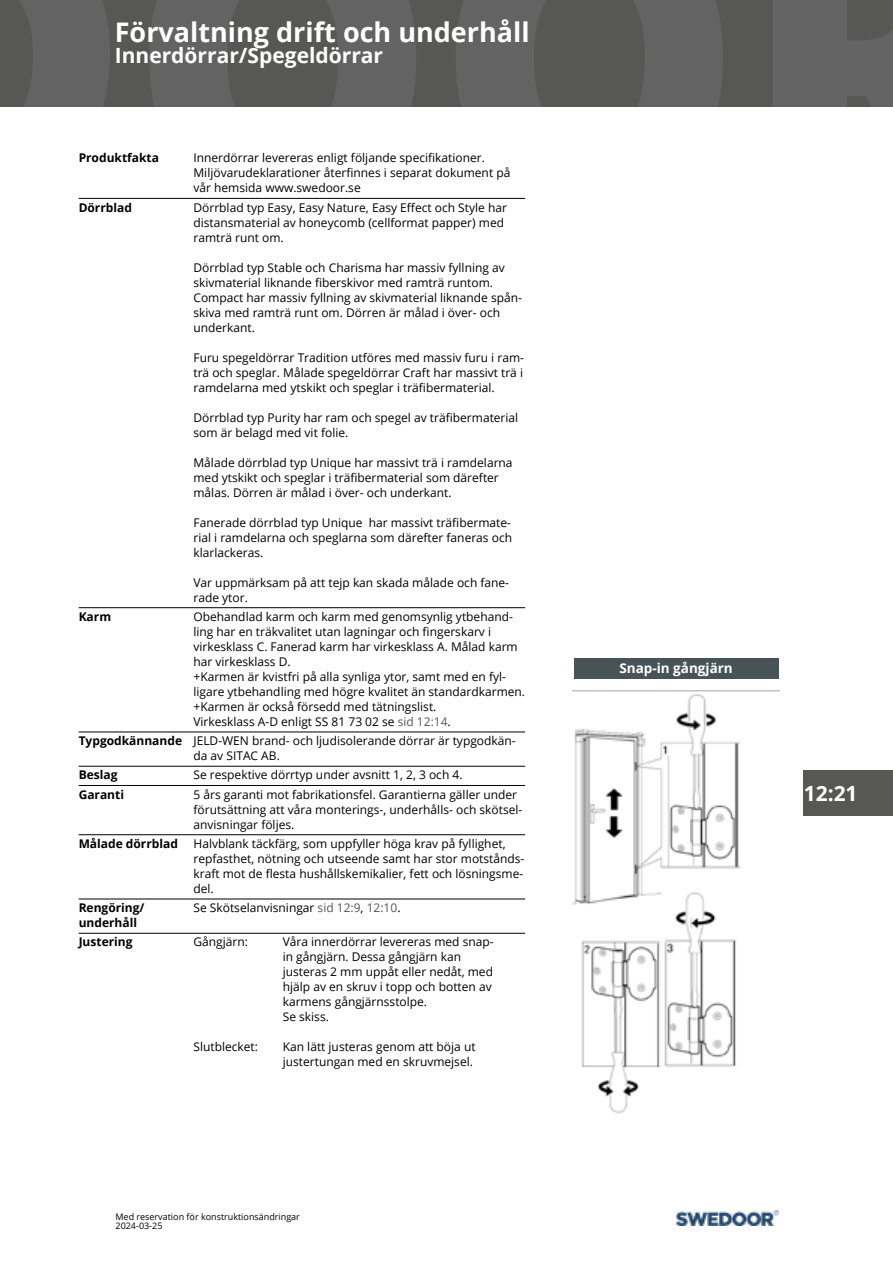
<style>
.page{position:relative;width:893px;height:1263px;background:#fff}
.page>*{position:absolute;margin:0;border:0;box-sizing:border-box;transform-origin:0 0}
.t1{font:700 27px "Open Sans";color:#fff}
.t2{font:700 21px "Open Sans";color:#fff}
.t3{font:700 13.5px "Open Sans";color:#fff}
.t4{font:12px/15px "Open Sans";color:#000}
.t5{font:700 12px/19.2px "Open Sans";color:#000}
.t6{font:9px/9px "Open Sans";color:#000}
.s1{color:#575756}
.s2{font-weight:700}
</style>
<div class="page">
<div style="left:0;top:0;width:893px;height:106px;background:#575756"></div>
<svg style="left:19px;top:0;width:91px;height:106px"></svg>
<svg style="left:149px;top:0;width:267px;height:106px"></svg>
<svg style="left:456px;top:0;width:267px;height:106px"></svg>
<svg style="left:773px;top:0;width:120px;height:106px"></svg>
<div style="left:804px;top:770px;width:89px;height:46px;background:#575756"></div>
<img style="left:676px;top:1210px;width:102px;height:16px">
<hr style="left:79px;top:198px;width:446px;height:1px;background:#000">
<hr style="left:79px;top:607px;width:446px;height:1px;background:#000">
<hr style="left:79px;top:732px;width:446px;height:1px;background:#000">
<hr style="left:79px;top:766px;width:446px;height:1px;background:#000">
<hr style="left:79px;top:785px;width:446px;height:1px;background:#000">
<hr style="left:79px;top:834px;width:446px;height:1px;background:#000">
<hr style="left:79px;top:899px;width:446px;height:1px;background:#000">
<hr style="left:79px;top:933px;width:446px;height:1px;background:#000">
<div style="left:574px;top:658px;width:204px;height:20px;background:#485358"></div>
<img style="left:572px;top:690px;width:208px;height:424px">
<h1 class="t1" style="left:115px;top:13px;width:416px">Förvaltning drift och underhåll</h1>
<h2 class="t2" style="left:115px;top:40px;width:270px">Innerdörrar/Spegeldörrar</h2>
<p class="t5" style="left:79px;top:148px;width:82px">Produktfakta</p>
<p class="t4" style="left:193px;top:150px;width:318px">Innerdörrar levereras enligt följande specifikationer.<br>Miljövarudeklarationer återfinnes i separat dokument på vår hemsida www.swedoor.se</p>
<p class="t5" style="left:79px;top:197px;width:55px">Dörrblad</p>
<p class="t4" style="left:193px;top:199px;width:315px">Dörrblad typ Easy, Easy Nature, Easy Effect och Style har distansmaterial av honeycomb (cellformat papper) med ramträ runt om.</p>
<p class="t4" style="left:193px;top:259px;width:330px">Dörrblad typ Stable och Charisma har massiv fyllning av skivmaterial liknande fiberskivor med ramträ runtom.<br>Compact har massiv fyllning av skivmaterial liknande spån&shy;skiva med ramträ runt om. Dörren är målad i över- och underkant.</p>
<p class="t4" style="left:193px;top:349px;width:332px;text-align:justify">Furu spegeldörrar Tradition utföres med massiv furu i ram&shy;trä och speglar. Målade spegeldörrar Craft har massivt trä i ramdelarna med ytskikt och speglar i träfibermaterial.</p>
<p class="t4" style="left:193px;top:409px;width:326px">Dörrblad typ Purity har ram och spegel av träfibermaterial som är belagd med vit folie.</p>
<p class="t4" style="left:193px;top:454px;width:321px">Målade dörrblad typ Unique har massivt trä i ramdelarna med ytskikt och speglar i träfibermaterial som därefter målas. Dörren är målad i över- och underkant.</p>
<p class="t4" style="left:193px;top:514px;width:320px;text-align:justify">Fanerade dörrblad typ Unique har massivt träfibermate&shy;rial i ramdelarna och speglarna som därefter faneras och klarlackeras.</p>
<p class="t4" style="left:193px;top:574px;width:317px">Var uppmärksam på att tejp kan skada målade och fane&shy;rade ytor.</p>
<p class="t5" style="left:79px;top:606px;width:34px">Karm</p>
<p class="t4" style="left:193px;top:609px;width:333px">Obehandlad karm och karm med genomsynlig ytbehand&shy;ling har en träkvalitet utan lagningar och fingerskarv i virkesklass C. Fanerad karm har virkesklass A. Målad karm har virkesklass D.<br>+Karmen är kvistfri på alla synliga ytor, samt med en fyl&shy;ligare ytbehandling med högre kvalitet än standardkarmen. +Karmen är också försedd med tätningslist.<br>Virkesklass A-D enligt SS 81 73 02 se <span class="s1">sid 12:14</span>.</p>
<p class="t4" style="left:193px;top:733px;width:324px;text-indent:-115px"><span class="s2">Typgodkännande</span> JELD-WEN brand- och ljudisolerande dörrar är typgodkän&shy;da av SITAC AB.</p>
<p class="t5" style="left:79px;top:765px;width:40px">Beslag</p>
<p class="t4" style="left:193px;top:767px;width:271px">Se respektive dörrtyp under avsnitt 1, 2, 3 och 4.</p>
<p class="t5" style="left:79px;top:784px;width:47px">Garanti</p>
<p class="t4" style="left:193px;top:786px;width:330px">5 års garanti mot fabrikationsfel. Garantierna gäller under förutsättning att våra monterings-, underhålls- och skötsel&shy;anvisningar följes.</p>
<p class="t5" style="left:79px;top:833px;width:101px">Målade dörrblad</p>
<p class="t4" style="left:193px;top:836px;width:332px">Halvblank täckfärg, som uppfyller höga krav på fyllighet, repfasthet, nötning och utseende samt har stor motstånds&shy;kraft mot de flesta hushållskemikalier, fett och lösningsme&shy;del.</p>
<p class="t5" style="left:79px;top:898px;width:67px">Rengöring/</p>
<p class="t4" style="left:193px;top:900px;width:209px">Se Skötselanvisningar <span class="s1">sid 12:9</span>, <span class="s1">12:10</span>.</p>
<p class="t5" style="left:79px;top:913px;width:60px">underhåll<br>Justering</p>
<p class="t4" style="left:193px;top:934px;width:56px">Gångjärn:</p>
<p class="t4" style="left:283px;top:934px;width:212px">Våra innerdörrar levereras med snap&shy;in gångjärn. Dessa gångjärn kan justeras 2 mm uppåt eller nedåt, med hjälp av en skruv i topp och botten av karmens gångjärnsstolpe.<br>Se skiss.</p>
<p class="t4" style="left:193px;top:1039px;width:66px">Slutblecket:</p>
<p class="t4" style="left:283px;top:1039px;width:194px">Kan lätt justeras genom att böja ut justertungan med en skruvmejsel.</p>
<p class="t6" style="left:116px;top:1212px;width:186px">Med reservation för konstruktionsändringar<br>2024-03-25</p>
<p class="t3" style="left:619px;top:658px;width:115px">Snap-in gångjärn</p>
<h2 class="t2" style="left:804px;top:778px;width:55px">12:21</h2>
</div>
